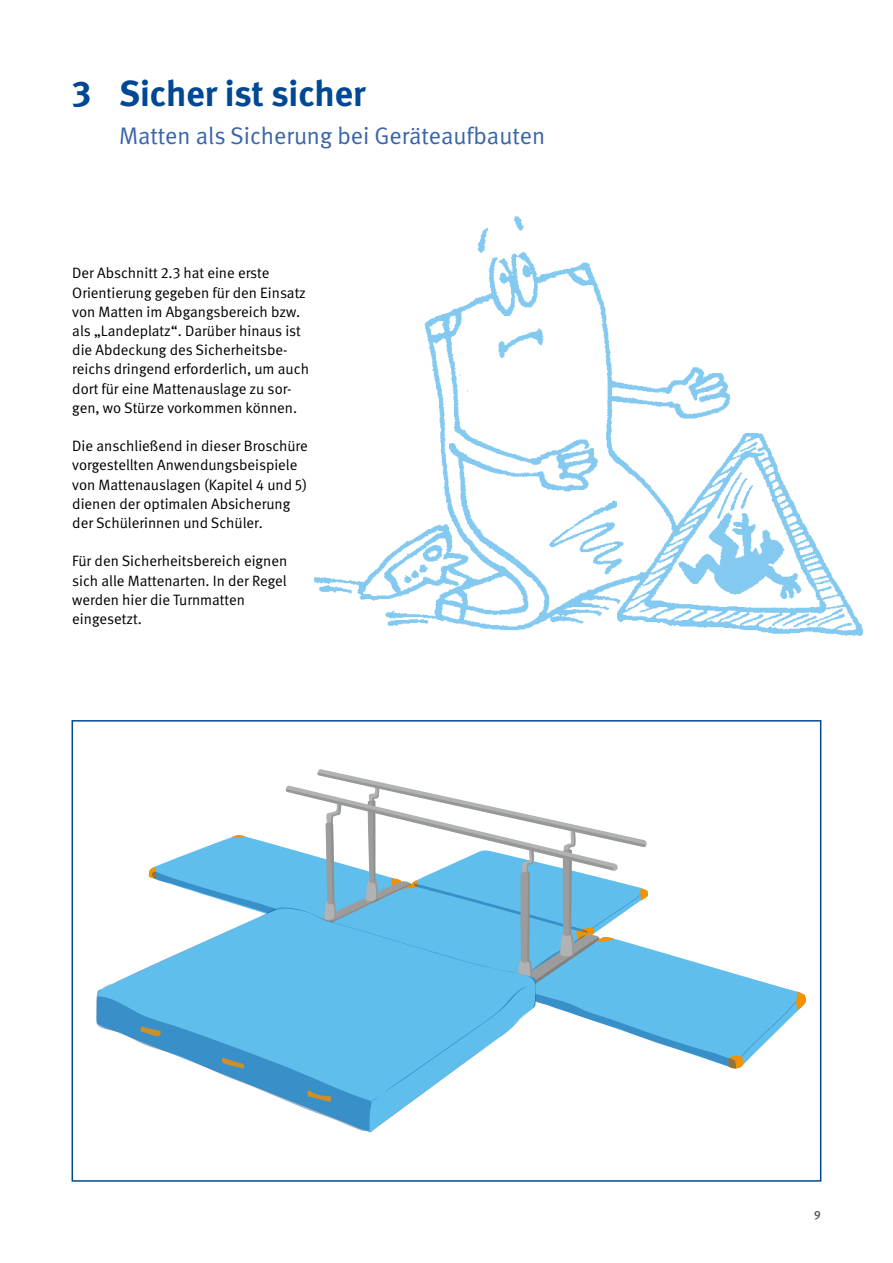
<style>
.page{position:relative;width:893px;height:1263px;background:#fff}
.page>*{position:absolute;margin:0;border:0;box-sizing:border-box;transform-origin:0 0}
.Überschriften_H1{font:700 36px "DGUV Meta";color:#004893}
.Überschriften_H1u{font:24px "DGUV Meta";color:#3b64a8}
.Fließtext_FT{font:15px/19.2px "DGUV Meta";color:#000}
.t1{font:500 12px "DGUV Meta";color:#565655}
</style>
<div class="page">
<svg style="left:97px;top:769px;width:709px;height:362px"></svg>
<div style="left:72px;top:720px;width:749px;height:462px;border:2px solid #004893"></div>
<img style="left:315px;top:216px;width:548px;height:420px">
<h1 class="Überschriften_H1" style="left:72px;top:72px;width:295px">3 Sicher ist sicher</h1>
<h1 class="Überschriften_H1u" style="left:119px;top:122px;width:428px">Matten als Sicherung bei Geräteaufbauten</h1>
<p class="Fließtext_FT" style="left:72px;top:264px;width:238px">Der Abschnitt 2.3 hat eine erste Orientierung gegeben für den Einsatz von Matten im Abgangsbereich bzw. als „Landeplatz“. Darüber hinaus ist die Abdeckung des Sicherheitsbe&shy;reichs dringend erforderlich, um auch dort für eine Mattenauslage zu sor&shy;gen, wo Stürze vorkommen können.</p>
<p class="Fließtext_FT" style="left:72px;top:437px;width:237px">Die anschließend in dieser Broschüre vorgestellten Anwendungsbeispiele von Mattenauslagen (Kapitel 4 und 5) dienen der optimalen Absicherung der Schülerinnen und Schüler.</p>
<p class="Fließtext_FT" style="left:72px;top:552px;width:216px">Für den Sicherheitsbereich eignen sich alle Mattenarten. In der Regel werden hier die Turnmatten eingesetzt.</p>
<p class="t1" style="left:814px;top:1208px;width:8px">9</p>
</div>
